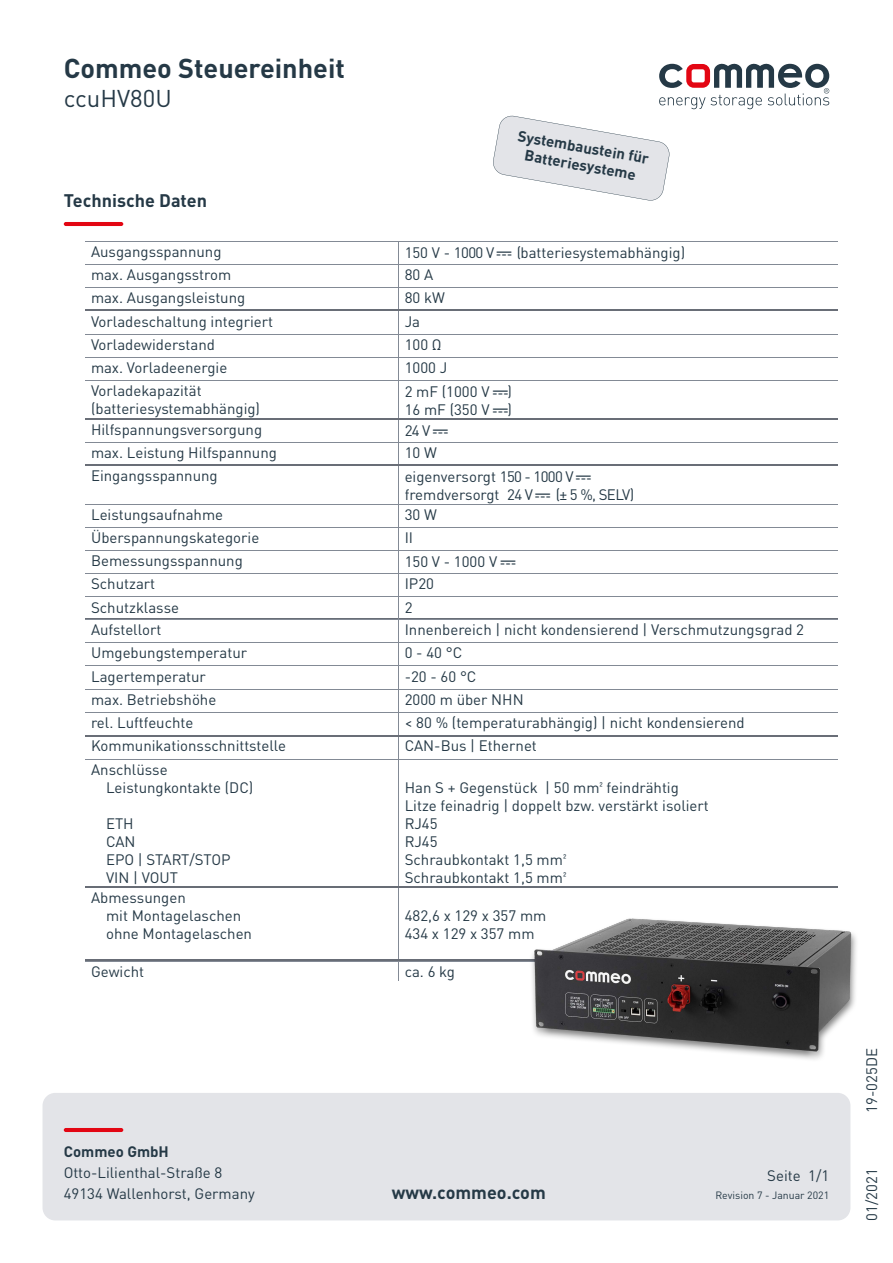
<style>
.page{position:relative;width:893px;height:1263px;background:#fff}
.page>*{position:absolute;margin:0;border:0;box-sizing:border-box;transform-origin:0 0}
.t1{font:700 27px "DIN Pro";color:#253946}
.t2{font:24px "DIN Pro";color:#253946}
.t3{font:700 18px "DIN Pro";color:#253946}
.t4{font:15px/18px "DIN Pro";color:#253946}
.t5{font:700 15px/18px "DIN Pro";color:#253946;text-align:center}
.t6{font:10.5px "DIN Pro";color:#253946}
.s1{font-family:"Commeo Piktogramme"}
</style>
<div class="page">
<hr style="left:85px;top:618px;width:753px;height:1px;background:#696e77">
<hr style="left:64px;top:222px;width:59px;height:4px;background:#e30613;border-radius:2px">
<hr style="left:85px;top:241px;width:314px;height:1px;background:#838a95">
<hr style="left:399px;top:241px;width:439px;height:1px;background:#838a95">
<hr style="left:85px;top:264px;width:314px;height:1px;background:#838a95">
<hr style="left:399px;top:264px;width:439px;height:1px;background:#838a95">
<hr style="left:85px;top:288px;width:314px;height:1px;background:#838a95">
<hr style="left:399px;top:288px;width:439px;height:1px;background:#838a95">
<hr style="left:85px;top:311px;width:314px;height:1px;background:#838a95">
<hr style="left:399px;top:311px;width:439px;height:1px;background:#838a95">
<hr style="left:85px;top:334px;width:314px;height:1px;background:#838a95">
<hr style="left:399px;top:334px;width:439px;height:1px;background:#838a95">
<hr style="left:85px;top:357px;width:314px;height:1px;background:#838a95">
<hr style="left:399px;top:357px;width:439px;height:1px;background:#838a95">
<svg style="left:398px;top:242px;width:1px;height:138px"></svg>
<hr style="left:85px;top:380px;width:314px;height:1px;background:#838a95">
<hr style="left:399px;top:380px;width:439px;height:1px;background:#838a95">
<hr style="left:398px;top:380px;width:1px;height:39px;background:#838a95">
<hr style="left:85px;top:419px;width:314px;height:1px;background:#838a95">
<hr style="left:399px;top:419px;width:439px;height:1px;background:#838a95">
<hr style="left:85px;top:442px;width:314px;height:1px;background:#838a95">
<hr style="left:399px;top:442px;width:439px;height:1px;background:#838a95">
<svg style="left:398px;top:419px;width:1px;height:45px"></svg>
<hr style="left:85px;top:465px;width:314px;height:1px;background:#838a95">
<hr style="left:399px;top:465px;width:439px;height:1px;background:#838a95">
<hr style="left:398px;top:466px;width:1px;height:38px;background:#838a95">
<hr style="left:85px;top:504px;width:314px;height:1px;background:#838a95">
<hr style="left:399px;top:504px;width:439px;height:1px;background:#838a95">
<hr style="left:85px;top:527px;width:314px;height:1px;background:#838a95">
<hr style="left:399px;top:527px;width:439px;height:1px;background:#838a95">
<hr style="left:85px;top:550px;width:314px;height:1px;background:#838a95">
<hr style="left:399px;top:550px;width:439px;height:1px;background:#838a95">
<hr style="left:85px;top:573px;width:314px;height:1px;background:#838a95">
<hr style="left:399px;top:573px;width:439px;height:1px;background:#838a95">
<hr style="left:85px;top:597px;width:314px;height:1px;background:#838a95">
<hr style="left:399px;top:597px;width:439px;height:1px;background:#838a95">
<hr style="left:85px;top:619px;width:314px;height:1px;background:#838a95">
<hr style="left:399px;top:619px;width:439px;height:1px;background:#838a95">
<hr style="left:85px;top:642px;width:314px;height:1px;background:#838a95">
<hr style="left:399px;top:642px;width:439px;height:1px;background:#838a95">
<hr style="left:85px;top:666px;width:314px;height:1px;background:#838a95">
<hr style="left:399px;top:666px;width:439px;height:1px;background:#838a95">
<hr style="left:85px;top:689px;width:314px;height:1px;background:#838a95">
<hr style="left:399px;top:689px;width:439px;height:1px;background:#838a95">
<hr style="left:85px;top:712px;width:314px;height:1px;background:#838a95">
<hr style="left:399px;top:712px;width:439px;height:1px;background:#838a95">
<svg style="left:398px;top:505px;width:1px;height:254px"></svg>
<hr style="left:85px;top:759px;width:314px;height:1px;background:#838a95">
<hr style="left:399px;top:759px;width:439px;height:1px;background:#838a95">
<hr style="left:398px;top:759px;width:1px;height:128px;background:#838a95">
<hr style="left:85px;top:887px;width:314px;height:1px;background:#838a95">
<hr style="left:398px;top:887px;width:1px;height:74px;background:#838a95">
<hr style="left:399px;top:887px;width:439px;height:1px;background:#838a95">
<hr style="left:85px;top:961px;width:314px;height:1px;background:#838a95">
<hr style="left:399px;top:961px;width:439px;height:1px;background:#838a95">
<svg style="left:398px;top:962px;width:1px;height:19px"></svg>
<div style="left:43px;top:1093px;width:807px;height:127px;background:#e3e4e8;border-radius:13px"></div>
<hr style="left:64px;top:1128px;width:59px;height:4px;background:#e30613;border-radius:2px">
<hr style="left:85px;top:310px;width:753px;height:1px;background:#696e77">
<hr style="left:85px;top:464px;width:753px;height:1px;background:#696e77">
<hr style="left:85px;top:735px;width:753px;height:1px;background:#696e77">
<hr style="left:85px;top:886px;width:753px;height:1px;background:#686d76">
<hr style="left:85px;top:959px;width:753px;height:2px;background:#686d76">
<hr style="left:85px;top:418px;width:753px;height:1px;background:#696e77">
<svg style="left:659px;top:64px;width:170px;height:45px"></svg>
<svg style="left:493px;top:115px;width:177px;height:86px"></svg>
<img style="left:482px;top:887px;width:374px;height:219px">
<h1 class="t1" style="left:64px;top:47px;width:283px">Commeo Steuereinheit</h1>
<h2 class="t2" style="left:64px;top:80px;width:109px">ccuHV80U</h2>
<p class="t5" style="left:520px;top:126px;width:134px;rotate:10deg">Systembaustein für<br>Batteriesysteme</p>
<p class="t3" style="left:64px;top:187px;width:145px">Technische Daten</p>
<p class="t4" style="left:91px;top:242px;width:132px">Ausgangsspannung</p>
<p class="t4" style="left:405px;top:243px;width:282px">150 V - 1000 V <span class="s1">g</span> (batteriesystemabhängig )</p>
<p class="t4" style="left:91px;top:265px;width:142px">max. Ausgangsstrom</p>
<p class="t4" style="left:405px;top:265px;width:30px">80 A</p>
<p class="t4" style="left:91px;top:288px;width:156px">max. Ausgangsleistung</p>
<p class="t4" style="left:405px;top:288px;width:42px">80 kW</p>
<p class="t4" style="left:91px;top:311px;width:184px">Vorladeschaltung integriert</p>
<p class="t4" style="left:405px;top:311px;width:17px">Ja</p>
<p class="t4" style="left:91px;top:334px;width:125px">Vorladewiderstand</p>
<p class="t4" style="left:405px;top:334px;width:38px">100 Ω</p>
<p class="t4" style="left:91px;top:357px;width:138px">max. Vorladeenergie</p>
<p class="t4" style="left:405px;top:357px;width:44px">1000 J</p>
<p class="t4" style="left:91px;top:381px;width:170px">Vorladekapazität (batteriesystemabhängig)</p>
<p class="t4" style="left:405px;top:381px;width:109px">2 mF (1000 V <span class="s1">g</span>)<br>16 mF (350 V <span class="s1">g</span>)</p>
<p class="t4" style="left:91px;top:419px;width:173px">Hilfspannungsversorgung</p>
<p class="t4" style="left:405px;top:420px;width:44px">24 V <span class="s1">g</span></p>
<p class="t4" style="left:91px;top:443px;width:187px">max. Leistung Hilfspannung</p>
<p class="t4" style="left:405px;top:443px;width:34px">10 W</p>
<p class="t4" style="left:91px;top:466px;width:128px">Eingangsspannung</p>
<p class="t4" style="left:405px;top:467px;width:231px">eigenversorgt 150 - 1000 V <span class="s1">g </span>fremdversorgt 24 V <span class="s1">g</span> (± 5 %, SELV)</p>
<p class="t4" style="left:91px;top:505px;width:134px">Leistungsaufnahme</p>
<p class="t4" style="left:405px;top:505px;width:34px">30 W</p>
<p class="t4" style="left:91px;top:528px;width:170px">Überspannungskategorie</p>
<p class="t4" style="left:405px;top:528px;width:10px">II</p>
<p class="t4" style="left:91px;top:551px;width:153px">Bemessungsspannung</p>
<p class="t4" style="left:405px;top:552px;width:112px">150 V - 1000 V <span class="s1">g</span></p>
<p class="t4" style="left:91px;top:574px;width:66px">Schutzart</p>
<p class="t4" style="left:405px;top:574px;width:31px">IP20</p>
<p class="t4" style="left:91px;top:597px;width:89px">Schutzklasse</p>
<p class="t4" style="left:405px;top:597px;width:9px">2</p>
<p class="t4" style="left:91px;top:620px;width:72px">Aufstellort</p>
<p class="t4" style="left:405px;top:620px;width:401px">Innenbereich | nicht kondensierend | Verschmutzungsgrad 2</p>
<p class="t4" style="left:91px;top:643px;width:158px">Umgebungstemperatur</p>
<p class="t4" style="left:405px;top:643px;width:59px">0 - 40 °C</p>
<p class="t4" style="left:91px;top:666px;width:116px">Lagertemperatur</p>
<p class="t4" style="left:405px;top:666px;width:73px">-20 - 60 °C</p>
<p class="t4" style="left:91px;top:689px;width:127px">max. Betriebshöhe</p>
<p class="t4" style="left:405px;top:689px;width:120px">2000 m über NHN</p>
<p class="t4" style="left:91px;top:712px;width:104px">rel. Luftfeuchte</p>
<p class="t4" style="left:405px;top:712px;width:341px">&lt; 80 % (temperaturabhängig ) | nicht kondensierend</p>
<p class="t4" style="left:91px;top:736px;width:197px">Kommunikationsschnittstelle</p>
<p class="t4" style="left:405px;top:736px;width:134px">CAN-Bus | Ethernet</p>
<p class="t4" style="left:106px;top:759px;width:149px;text-indent:-15px">Anschlüsse<br>Leistungkontakte (DC)</p>
<p class="t4" style="left:106px;top:813px;width:126px">ETH<br>CAN<br>EPO | START/STOP<br>VIN | VOUT</p>
<p class="t4" style="left:405px;top:777px;width:306px">Han S + Gegenstück | 50 mm² feindrähtig<br>Litze feinadrig | doppelt bzw. verstärkt isoliert<br>RJ45<br>RJ45<br>Schraubkontakt 1, 5 mm²<br>Schraubkontakt 1, 5 mm²</p>
<p class="t4" style="left:106px;top:887px;width:148px;text-indent:-15px">Abmessungen<br>mit Montagelaschen ohne Montagelaschen</p>
<p class="t4" style="left:405px;top:905px;width:143px">482,6 x 129 x 357 mm<br>434 x 129 x 357 mm</p>
<p class="t4" style="left:91px;top:961px;width:55px">Gewicht</p>
<p class="t4" style="left:405px;top:961px;width:52px">ca. 6 kg</p>
<p class="t5" style="left:64px;top:1142px;width:107px">Commeo GmbH</p>
<p class="t4" style="left:64px;top:1161px;width:193px;line-height:21px">Otto-Lilienthal-Straße 8<br>49134 Wallenhorst, Germany</p>
<p class="t3" style="left:392px;top:1178px;width:155px">www.commeo.com</p>
<p class="t4" style="left:767px;top:1166px;width:63px">Seite 1/1</p>
<p class="t6" style="left:715px;top:1187px;width:115px">Revision 7 - Januar 2021</p>
<p class="t4" style="left:862px;top:1113px;width:66px;rotate:-90deg">19-025DE</p>
<p class="t4" style="left:862px;top:1221px;width:54px;rotate:-90deg">01/2021</p>
</div>
